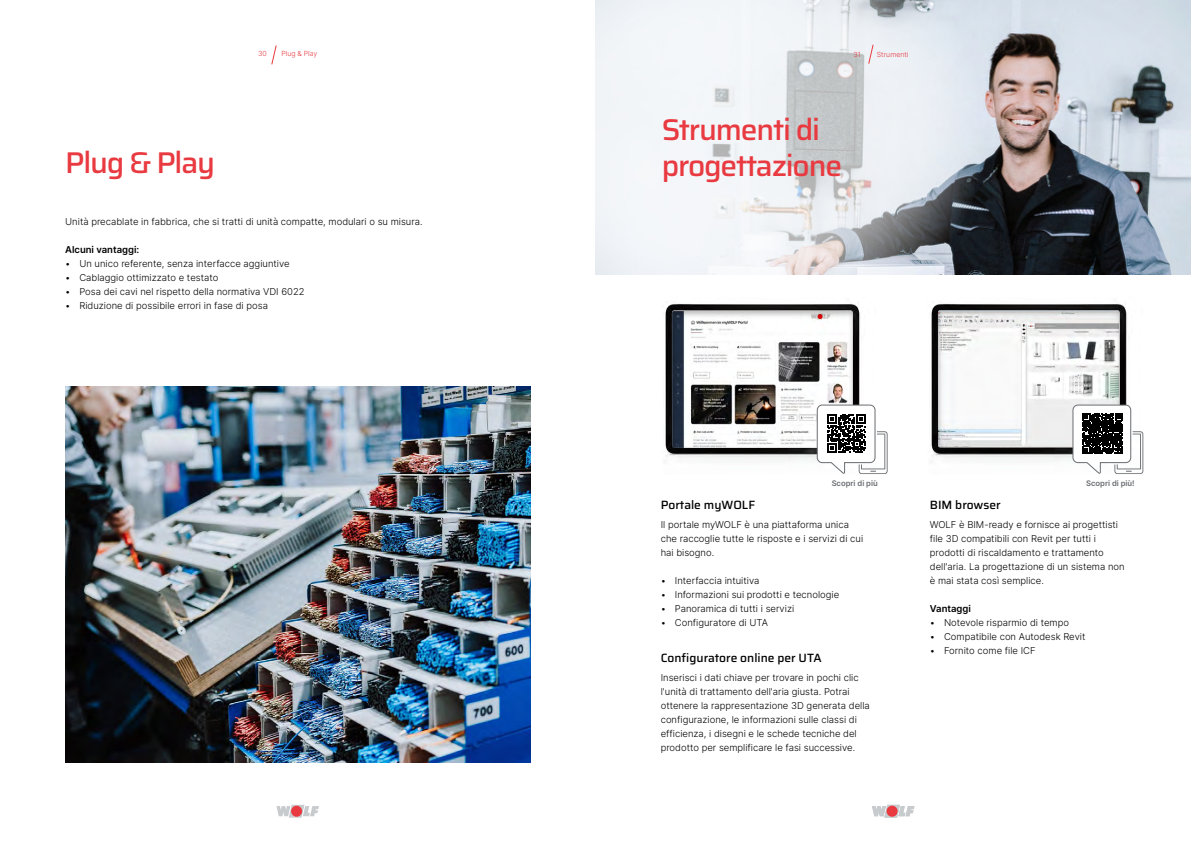
<style>
.page{position:relative;width:1191px;height:842px;background:#fff}
.page>*{position:absolute;margin:0;border:0;box-sizing:border-box;transform-origin:0 0}
.t1{font:500 30px/36px "Saira";letter-spacing:-.04em;color:#e83a40}
.t2{font:500 12px "Saira";color:#000}
.t3{font:300 9.5px/14px "Inter";color:#000}
.t4{font:600 9.5px "Inter";color:#000}
.t5{font:600 7.7px "Inter";color:#6a6d71}
.t6{font:300 7px "Inter";color:#e83a40}
</style>
<div class="page">
<svg style="left:271px;top:45px;width:6px;height:20px"></svg>
<svg style="left:872px;top:805px;width:42px;height:13px"></svg>
<div style="left:886px;top:806px;width:11px;height:11px;background:#e83a40;border-radius:50%"></div>
<svg style="left:276px;top:805px;width:43px;height:13px"></svg>
<div style="left:291px;top:806px;width:11px;height:11px;background:#e83a40;border-radius:50%"></div>
<img style="left:65px;top:386px;width:465px;height:377px">
<img style="left:931px;top:448px;width:141px;height:12px">
<img style="left:986px;top:0;width:205px;height:275px">
<svg style="left:595px;top:0;width:391px;height:304px;fill:#f1f3f7"></svg>
<div style="left:929px;top:304px;width:198px;height:144px;background:#000;opacity:.34"></div>
<img style="left:661px;top:298px;width:214px;height:163px">
<div style="left:664px;top:305px;width:197px;height:144px;background:#000;opacity:.34"></div>
<svg style="left:868px;top:44px;width:6px;height:21px"></svg>
<svg style="left:1072px;top:404px;width:71px;height:70px"></svg>
<svg style="left:816px;top:404px;width:71px;height:70px"></svg>
<p class="t6" style="left:258px;top:48px;width:10px">30</p>
<p class="t6" style="left:281px;top:48px;width:38px">Plug &amp; Play</p>
<h1 class="t1" style="left:65px;top:143px;width:151px">Plug &amp; Play</h1>
<p class="t3" style="left:65px;top:215px;width:359px">Unità precablate in fabbrica, che si tratti di unità compatte, modulari o su misura.</p>
<p class="t4" style="left:65px;top:243px;width:76px">Alcuni vantaggi:</p>
<p class="t3" style="left:65px;top:257px;width:226px">• Un unico referente, senza interfacce aggiuntive</p>
<p class="t3" style="left:65px;top:271px;width:155px">• Cablaggio ottimizzato e testato</p>
<p class="t3" style="left:65px;top:285px;width:241px">• Posa dei cavi nel rispetto della normativa VDI 6022</p>
<p class="t3" style="left:65px;top:299px;width:204px">• Riduzione di possibile errori in fase di posa</p>
<p class="t6" style="left:853px;top:50px;width:9px">31</p>
<p class="t6" style="left:877px;top:50px;width:33px">Strumenti</p>
<h1 class="t1" style="left:661px;top:110px;width:182px">Strumenti di progettazione</h1>
<p class="t5" style="left:831px;top:478px;width:48px">Scopri di più</p>
<p class="t5" style="left:1086px;top:478px;width:50px">Scopri di più!</p>
<p class="t2" style="left:660px;top:495px;width:96px">Portale myWOLF</p>
<p class="t3" style="left:660px;top:517px;width:204px">Il portale myWOLF è una piattaforma unica che raccoglie tutte le risposte e i servizi di cui hai bisogno.</p>
<p class="t3" style="left:660px;top:573px;width:100px">• Interfaccia intuitiva</p>
<p class="t3" style="left:660px;top:587px;width:180px">• Informazioni sui prodotti e tecnologie</p>
<p class="t3" style="left:660px;top:601px;width:135px">• Panoramica di tutti i servizi</p>
<p class="t3" style="left:660px;top:615px;width:109px">• Configuratore di UTA</p>
<p class="t2" style="left:660px;top:648px;width:162px">Configuratore online per UTA</p>
<p class="t3" style="left:660px;top:670px;width:211px">Inserisci i dati chiave per trovare in pochi clic l'unità di trattamento dell'aria giusta. Potrai ottenere la rappresentazione 3D generata della configurazione, le informazioni sulle classi di efficienza, i disegni e le schede tecniche del prodotto per semplificare le fasi successive.</p>
<p class="t2" style="left:930px;top:495px;width:72px">BIM browser</p>
<p class="t3" style="left:930px;top:517px;width:196px">WOLF è BIM-ready e fornisce ai progettisti file 3D compatibili con Revit per tutti i prodotti di riscaldamento e trattamento dell'aria. La progettazione di un sistema non è mai stata così semplice.</p>
<p class="t4" style="left:930px;top:601px;width:43px">Vantaggi</p>
<p class="t3" style="left:930px;top:615px;width:141px">• Notevole risparmio di tempo</p>
<p class="t3" style="left:930px;top:629px;width:157px">• Compatibile con Autodesk Revit</p>
<p class="t3" style="left:930px;top:643px;width:107px">• Fornito come file ICF</p>
</div>
